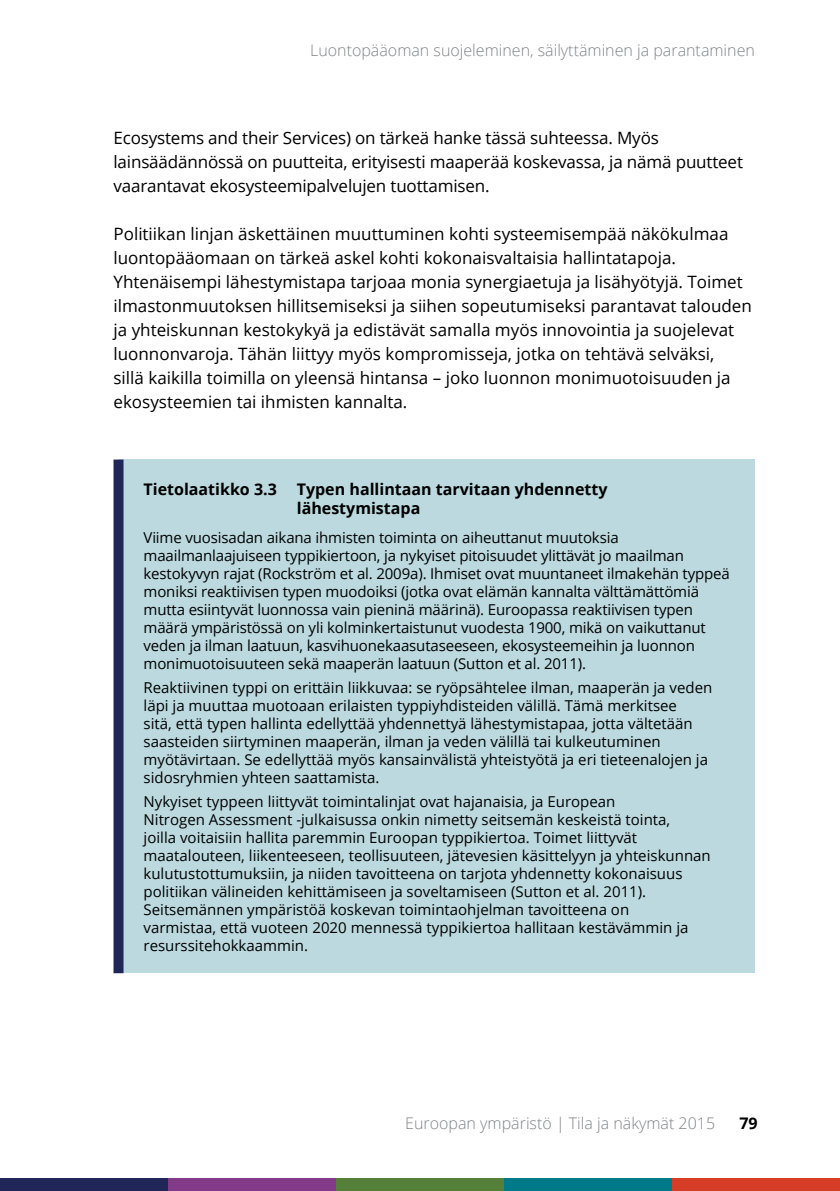
<style>
.page{position:relative;width:840px;height:1191px;background:#fff}
.page>*{position:absolute;margin:0;border:0;box-sizing:border-box;transform-origin:0 0}
.t1{font:17px/24px "Open Sans";color:#000}
.t2{font:300 16px "Open Sans";color:#808285}
.t3{font:700 16px/19.2px "Open Sans";color:#000}
.t4{font:15px/18px "Open Sans";color:#000}
</style>
<div class="page">
<div style="left:0;top:1178px;width:168px;height:13px;background:#202657"></div>
<div style="left:168px;top:1178px;width:168px;height:13px;background:#833a88"></div>
<div style="left:336px;top:1178px;width:168px;height:13px;background:#54803a"></div>
<div style="left:504px;top:1178px;width:167px;height:13px;background:#007a88"></div>
<div style="left:671px;top:1178px;width:168px;height:13px;background:#d63d27"></div>
<div style="left:118px;top:459px;width:636px;height:514px;background:#bbd9de"></div>
<div style="left:113px;top:459px;width:10px;height:514px;background:#202657"></div>
<p class="t2" style="left:310px;top:40px;width:446px">Luontopääoman suojeleminen, säilyttäminen ja parantaminen</p>
<p class="t1" style="left:113px;top:125px;width:630px">Ecosystems and their Services) on tärkeä hanke tässä suhteessa. Myös lainsäädännössä on puutteita, erityisesti maaperää koskevassa, ja nämä puutteet vaarantavat ekosysteemipalvelujen tuottamisen.</p>
<p class="t1" style="left:113px;top:221px;width:639px">Politiikan linjan äskettäinen muuttuminen kohti systeemisempää näkökulmaa luontopääomaan on tärkeä askel kohti kokonaisvaltaisia hallintatapoja.<br>Yhtenäisempi lähestymistapa tarjoaa monia synergiaetuja ja lisähyötyjä. Toimet ilmastonmuutoksen hillitsemiseksi ja siihen sopeutumiseksi parantavat talouden ja yhteiskunnan kestokykyä ja edistävät samalla myös innovointia ja suojelevat luonnonvaroja. Tähän liittyy myös kompromisseja, jotka on tehtävä selväksi,<br>sillä kaikilla toimilla on yleensä hintansa – joko luonnon monimuotoisuuden ja ekosysteemien tai ihmisten kannalta.</p>
<p class="t3" style="left:296px;top:479px;width:312px;text-indent:-153px">Tietolaatikko 3.3 Typen hallintaan tarvitaan yhdennetty lähestymistapa</p>
<p class="t4" style="left:143px;top:528px;width:587px">Viime vuosisadan aikana ihmisten toiminta on aiheuttanut muutoksia maailmanlaajuiseen typpikiertoon, ja nykyiset pitoisuudet ylittävät jo maailman kestokyvyn rajat (Rockström et al. 2009a). Ihmiset ovat muuntaneet ilmakehän typpeä moniksi reaktiivisen typen muodoiksi (jotka ovat elämän kannalta välttämättömiä mutta esiintyvät luonnossa vain pieninä määrinä). Euroopassa reaktiivisen typen määrä ympäristössä on yli kolminkertaistunut vuodesta 1900, mikä on vaikuttanut veden ja ilman laatuun, kasvihuonekaasutaseeseen, ekosysteemeihin ja luonnon monimuotoisuuteen sekä maaperän laatuun (Sutton et al. 2011).</p>
<p class="t4" style="left:143px;top:678px;width:570px">Reaktiivinen typpi on erittäin liikkuvaa: se ryöpsähtelee ilman, maaperän ja veden läpi ja muuttaa muotoaan erilaisten typpiyhdisteiden välillä. Tämä merkitsee<br>sitä, että typen hallinta edellyttää yhdennettyä lähestymistapaa, jotta vältetään saasteiden siirtyminen maaperän, ilman ja veden välillä tai kulkeutuminen myötävirtaan. Se edellyttää myös kansainvälistä yhteistyötä ja eri tieteenalojen ja sidosryhmien yhteen saattamista.</p>
<p class="t4" style="left:143px;top:791px;width:568px">Nykyiset typpeen liittyvät toimintalinjat ovat hajanaisia, ja European<br>Nitrogen Assessment -julkaisussa onkin nimetty seitsemän keskeistä tointa,<br>joilla voitaisiin hallita paremmin Euroopan typpikiertoa. Toimet liittyvät maatalouteen, liikenteeseen, teollisuuteen, jätevesien käsittelyyn ja yhteiskunnan kulutustottumuksiin, ja niiden tavoitteena on tarjota yhdennetty kokonaisuus politiikan välineiden kehittämiseen ja soveltamiseen (Sutton et al. 2011).<br>Seitsemännen ympäristöä koskevan toimintaohjelman tavoitteena on<br>varmistaa, että vuoteen 2020 mennessä typpikiertoa hallitaan kestävämmin ja resurssitehokkaammin.</p>
<p class="t2" style="left:405px;top:1112px;width:311px">Euroopan ympäristö | Tila ja näkymät 2015</p>
<p class="t3" style="left:739px;top:1113px;width:20px">79</p>
</div>
